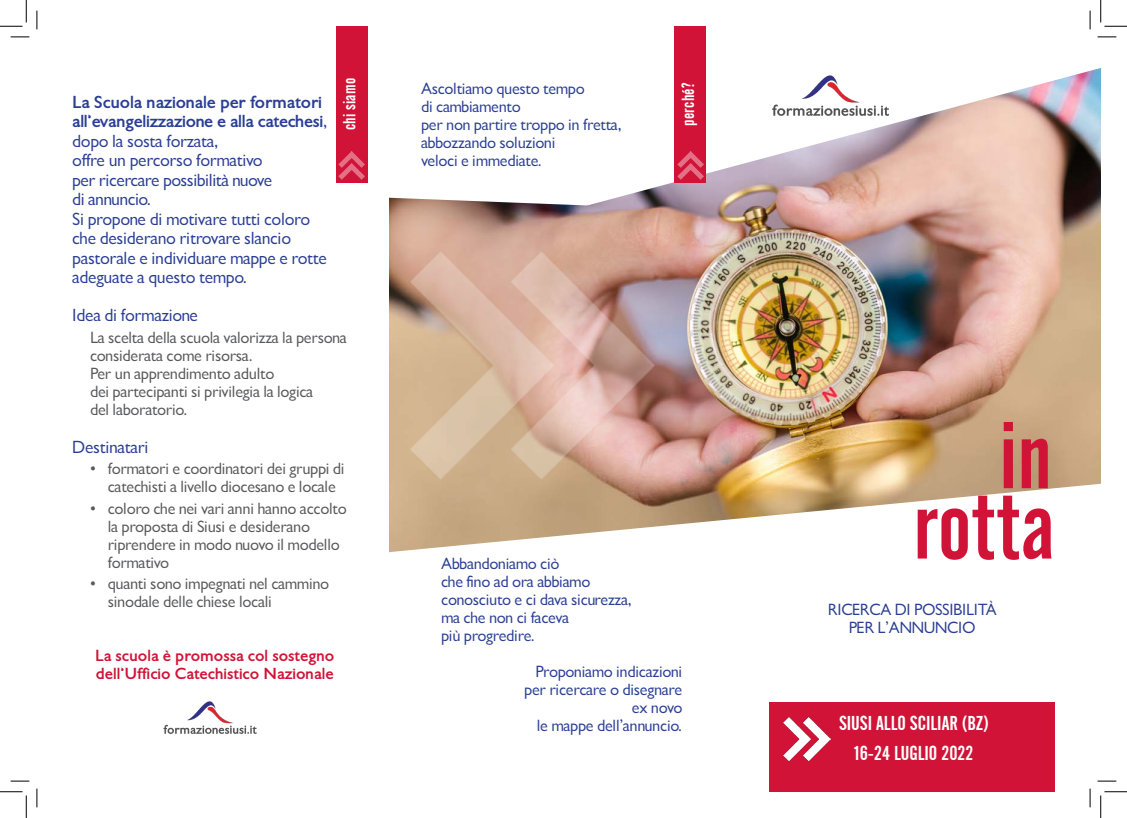
<style>
.page{position:relative;width:1127px;height:818px;background:#fff}
.page>*{position:absolute;margin:0;border:0;box-sizing:border-box;transform-origin:0 0}
.t1{font:93.75px "Alternate Gothic No 2 BT";color:#d11337}
.t2{font:20px "Alternate Gothic No 2 BT";color:#fff}
.t3{font:17.5px "Alternate Gothic No 2 BT";letter-spacing:.01em;color:#fff}
.t4{font:16.25px/19.5px "EFN Gilead OT";color:#2a3e94}
.t5{font:15px/18px "EFN Gilead OT";color:#57585a}
.t6{font:15px/18px "EFN Gilead OT";color:#2a3e94;text-align:center}
.t7{font:700 15px/18px "EFN Gilead OT";color:#d11337}
.s1{font-weight:700}
</style>
<div class="page">
<img style="left:389px;top:205px;width:711px;height:260px">
<svg style="left:29px;top:26px;width:545px;height:179px"></svg>
<div style="left:335px;top:26px;width:32px;height:156px;background:#d11337"></div>
<svg style="left:389px;top:465px;width:711px;height:327px"></svg>
<svg style="left:587px;top:26px;width:513px;height:179px"></svg>
<img style="left:163px;top:701px;width:94px;height:33px">
<div style="left:769px;top:703px;width:285px;height:89px;background:#d11337"></div>
<div style="left:674px;top:26px;width:32px;height:156px;background:#d11337"></div>
<img style="left:769px;top:70px;width:121px;height:51px">
<img style="left:338px;top:151px;width:27px;height:28px">
<img style="left:677px;top:151px;width:27px;height:28px">
<img style="left:783px;top:716px;width:47px;height:46px">
<img style="left:410px;top:243px;width:244px;height:244px">
<svg style="left:11px;top:36px;width:18px;height:2px"></svg>
<svg style="left:1097px;top:36px;width:18px;height:2px"></svg>
<svg style="left:11px;top:780px;width:18px;height:2px"></svg>
<svg style="left:1097px;top:780px;width:18px;height:2px"></svg>
<svg style="left:36px;top:11px;width:2px;height:18px"></svg>
<svg style="left:36px;top:788px;width:2px;height:19px"></svg>
<svg style="left:1088px;top:11px;width:2px;height:18px"></svg>
<svg style="left:1088px;top:788px;width:2px;height:19px"></svg>
<svg style="left:0;top:0;width:27px;height:27px"></svg>
<svg style="left:0;top:791px;width:27px;height:27px"></svg>
<svg style="left:1100px;top:0;width:26px;height:27px"></svg>
<svg style="left:1100px;top:791px;width:26px;height:27px"></svg>
<p class="t3" style="left:339px;top:130px;width:54px;rotate:-90deg">chi siamo</p>
<p class="t3" style="left:678px;top:125px;width:44px;rotate:-90deg">perché?</p>
<p class="t6" style="left:421px;top:80px;width:165px">Ascoltiamo questo tempo</p>
<p class="t6" style="left:421px;top:98px;width:101px">di cambiamento</p>
<p class="t6" style="left:421px;top:116px;width:202px">per non partire troppo in fretta,</p>
<p class="t6" style="left:421px;top:134px;width:135px">abbozzando soluzioni</p>
<p class="t6" style="left:421px;top:152px;width:122px">veloci e immediate.</p>
<p class="t4" style="left:72px;top:92px;width:256px"><span class="s1">La Scuola nazionale per formatori all’evangelizzazione e alla catechesi</span>, dopo la sosta forzata,<br>offre un percorso formativo<br>per ricercare possibilità nuove<br>di annuncio.</p>
<p class="t4" style="left:72px;top:209px;width:256px">Si propone di motivare tutti coloro che desiderano ritrovare slancio pastorale e individuare mappe e rotte adeguate a questo tempo.</p>
<p class="t4" style="left:72px;top:305px;width:127px">Idea di formazione</p>
<p class="t5" style="left:90px;top:329px;width:258px">La scelta della scuola valorizza la persona considerata come risorsa.</p>
<p class="t5" style="left:90px;top:365px;width:224px">Per un apprendimento adulto<br>dei partecipanti si privilegia la logica del laboratorio.</p>
<p class="t4" style="left:72px;top:437px;width:77px">Destinatari</p>
<p class="t5" style="left:90px;top:460px;width:256px;text-align:center">• formatori e coordinatori dei gruppi di catechisti a livello diocesano e locale</p>
<p class="t5" style="left:108px;top:499px;width:240px;text-indent:-18px">• coloro che nei vari anni hanno accolto la proposta di Siusi e desiderano riprendere in modo nuovo il modello formativo</p>
<p class="t5" style="left:108px;top:575px;width:223px;text-indent:-18px">• quanti sono impegnati nel cammino sinodale delle chiese locali</p>
<p class="t6" style="left:441px;top:554px;width:120px">Abbandoniamo ciò</p>
<p class="t6" style="left:441px;top:572px;width:150px">che fino ad ora abbiamo</p>
<p class="t6" style="left:441px;top:590px;width:192px">conosciuto e ci dava sicurezza,</p>
<p class="t6" style="left:441px;top:608px;width:129px">ma che non ci faceva</p>
<p class="t6" style="left:441px;top:626px;width:95px">più progredire.</p>
<p class="t6" style="left:535px;top:662px;width:148px">Proponiamo indicazioni</p>
<p class="t6" style="left:524px;top:680px;width:159px">per ricercare o disegnare</p>
<p class="t6" style="left:631px;top:698px;width:52px">ex novo</p>
<p class="t6" style="left:536px;top:716px;width:147px">le mappe dell’annuncio.</p>
<p class="t7" style="left:95px;top:647px;width:241px">La scuola è promossa col sostegno dell’Ufficio Catechistico Nazionale</p>
<p class="t1" style="left:999px;top:403px;width:54px">in</p>
<p class="t1" style="left:913px;top:474px;width:143px">rotta</p>
<p class="t6" style="left:827px;top:601px;width:170px">RICERCA DI POSSIBILITÀ<br>PER L’ANNUNCIO</p>
<p class="t2" style="left:838px;top:712px;width:151px">SIUSI ALLO SCILIAR (BZ)</p>
<p class="t2" style="left:854px;top:742px;width:120px">16-24 LUGLIO 2022</p>
</div>
